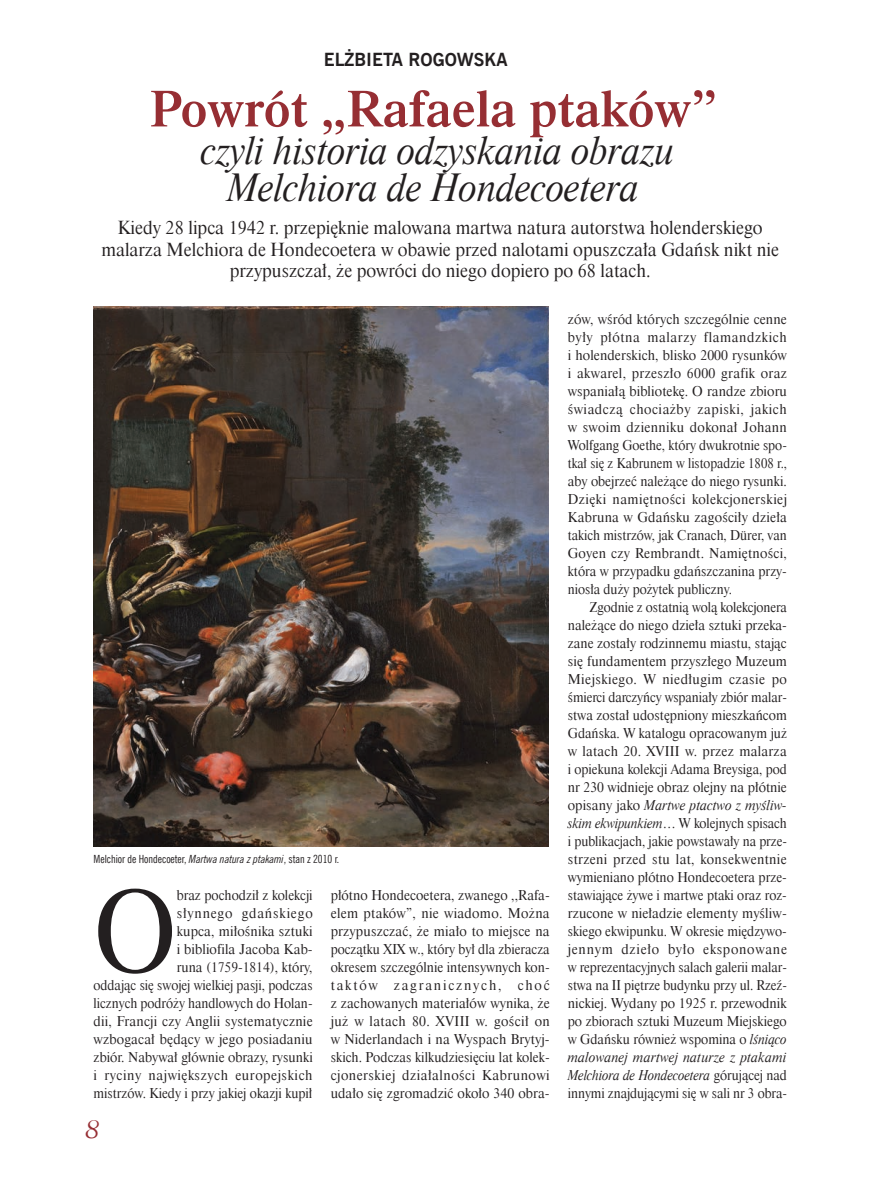
<style>
.page{position:relative;width:872px;height:1178px;background:#fff}
.page>*{position:absolute;margin:0;border:0;box-sizing:border-box;transform-origin:0 0}
.tekst_podstawowy{font:110.7px "Dutch 801 Hd EU";color:#231f20;scale:.96 1}
.tytulduzy{font:52.5px "Dutch 801 Se Bd EU";color:#962e33}
.tytulmalyitalik{font:italic 37.5px "Dutch 801 Hd EU";color:#231f20}
.t1{font:italic 30px "Ameri Garmnd EU";color:#962e33}
.lead{font:18px/21.6px "Dutch 801 Hd EU";color:#231f20;text-align:center}
.autor{font:700 18px "News Goth EU";color:#231f20}
.tekst_podstawowy-2{font:13.5px/18px "Dutch 801 Hd EU";color:#231f20;text-align:justify}
.tekst_podstawowy-3{font:13.5px/18px "Dutch 801 Hd EU";color:#231f20;text-align:justify;scale:.96 1}
.podpis{font:11.25px "News Goth Cn EU";color:#231f20}
.s1{font-style:italic}
</style>
<div class="page">
<img style="left:94px;top:306px;width:455px;height:540px">
<p class="autor" style="left:324px;top:48px;width:185px">ELŻBIETA ROGOWSKA</p>
<p class="tytulduzy" style="left:150px;top:76px;width:569px">Powrót „Rafaela ptaków”</p>
<p class="tytulmalyitalik" style="left:202px;top:128px;width:474px">czyli historia odzyskania obrazu</p>
<p class="tytulmalyitalik" style="left:227px;top:165px;width:413px">Melchiora de Hondecoetera</p>
<p class="lead" style="left:101px;top:217px;width:679px">Kiedy 28 lipca 1942 r. przepięknie malowana martwa natura autorstwa holenderskiego malarza Melchiora de Hondecoetera w obawie przed nalotami opuszczała Gdańsk nikt nie przypuszczał, że powróci do niego dopiero po 68 latach.</p>
<p class="podpis" style="left:94px;top:852px;width:247px">Melchior de Hondecoeter, <span class="s1">Martwa natura z ptakami</span>, stan z 2010 r.</p>
<p class="tekst_podstawowy" style="left:94px;top:865px;width:88px">O</p>
<p class="tekst_podstawowy-2" style="left:94px;top:887px;width:221px;text-align:right">braz pochodził z kolekcji<br>słynnego gdańskiego<br>kupca, miłośnika sztuki<br>i bibliofila Jacoba Kab-<br>runa (1759-1814), który,<br>oddając się swojej wielkiej pasji, podczas licznych podróży handlowych do Holan&shy;dii, Francji czy Anglii systematycznie wzbogacał będący w jego posiadaniu zbiór. Nabywał głównie obrazy, rysunki i ryciny największych europejskich mistrzów. Kiedy i przy jakiej okazji kupił</p>
<p class="tekst_podstawowy-2" style="left:331px;top:887px;width:221px">płótno Hondecoetera, zwanego ,,Rafa&shy;elem ptaków”, nie wiadomo. Można przypuszczać, że miało to miejsce na początku XIX w., który był dla zbieracza okresem szczególnie intensywnych kon&shy;taktów zagranicznych, choć z zachowanych materiałów wynika, że już w latach 80. XVIII w. gościł on w Niderlandach i na Wyspach Brytyj&shy;skich. Podczas kilkudziesięciu lat kolek&shy;cjonerskiej działalności Kabrunowi udało się zgromadzić około 340 obra-</p>
<p class="t1" style="left:85px;top:1111px;width:16px">8</p>
<p class="tekst_podstawowy-2" style="left:568px;top:311px;width:221px">zów, wśród których szczególnie cenne były płótna malarzy flamandzkich i holenderskich, blisko 2000 rysunków i akwarel, przeszło 6000 grafik oraz wspaniałą bibliotekę. O randze zbioru świadczą chociażby zapiski, jakich w swoim dzienniku dokonał Johann Wolfgang Goethe, który dwukrotnie spo&shy;tkał się z Kabrunem w listopadzie 1808 r., aby obejrzeć należące do niego rysunki.<br>Dzięki namiętności kolekcjonerskiej Kabruna w Gdańsku zagościły dzieła takich mistrzów, jak Cranach, Dürer, van Goyen czy Rembrandt. Namiętności, która w przypadku gdańszczanina przy&shy;niosła duży pożytek publiczny.</p>
<p class="tekst_podstawowy-3" style="left:568px;top:599px;width:230px;text-indent:21px">Zgodnie z ostatnią wolą kolekcjonera należące do niego dzieła sztuki przeka&shy;zane zostały rodzinnemu miastu, stając się fundamentem przyszłego Muzeum Miejskiego. W niedługim czasie po śmierci darczyńcy wspaniały zbiór malar&shy;stwa został udostępniony mieszkańcom Gdańska. W katalogu opracowanym już w latach 20. XVIII w. przez malarza i opiekuna kolekcji Adama Breysiga, pod nr 230 widnieje obraz olejny na płótnie opisany jako <span class="s1">Martwe ptactwo z myśliw&shy;skim ekwipunkiem</span>… W kolejnych spisach i publikacjach, jakie powstawały na prze&shy;strzeni przed stu lat, konsekwentnie wymieniano płótno Hondecoetera prze&shy;stawiające żywe i martwe ptaki oraz roz&shy;rzucone w nieładzie elementy myśliw&shy;skiego ekwipunku. W okresie międzywo&shy;jennym dzieło było eksponowane w reprezentacyjnych salach galerii malar&shy;stwa na II piętrze budynku przy ul. Rzeź&shy;nickiej. Wydany po 1925 r. przewodnik po zbiorach sztuki Muzeum Miejskiego w Gdańsku również wspomina o <span class="s1">lśniąco malowanej martwej naturze z ptakami Melchiora de Hondecoetera</span> górującej nad innymi znajdującymi się w sali nr 3 obra-</p>
</div>
